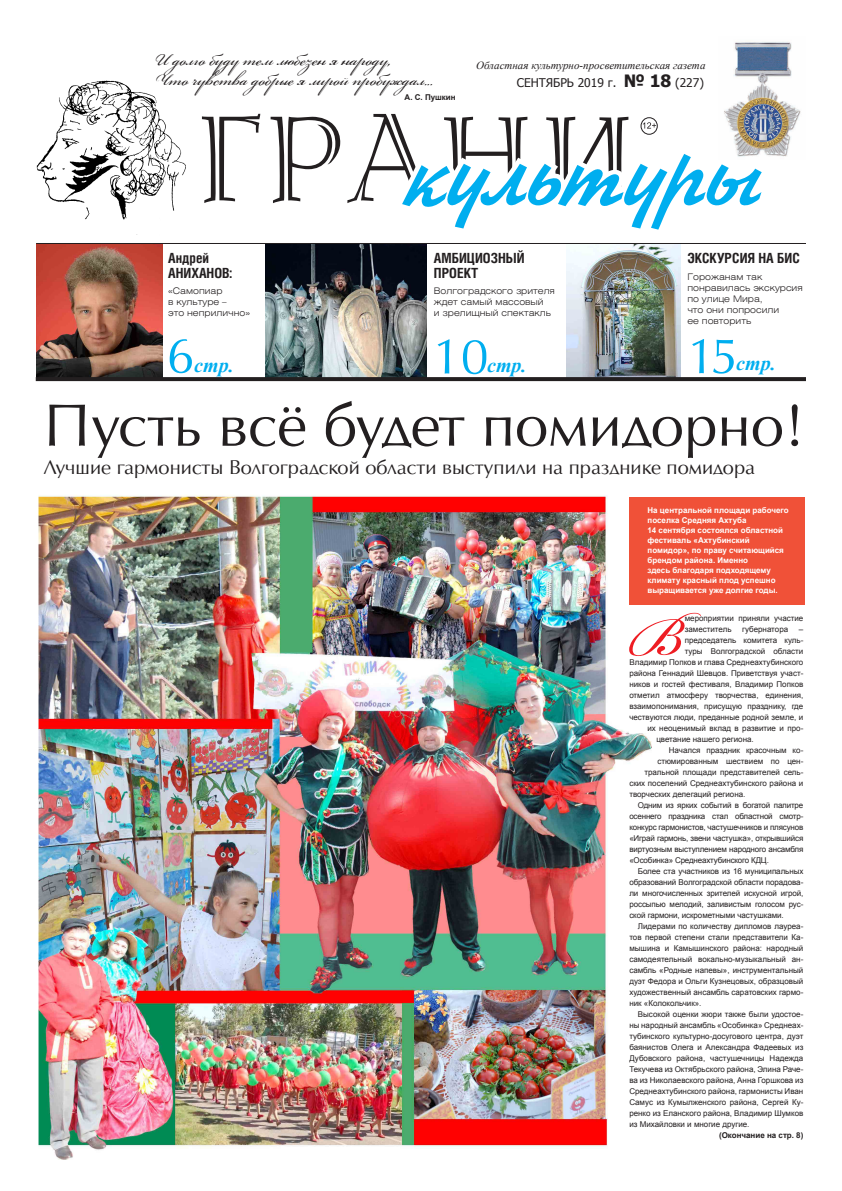
<style>
.page{position:relative;width:842px;height:1191px;background:#fff}
.page>*{position:absolute;margin:0;border:0;box-sizing:border-box;transform-origin:0 0}
.t1{font:86.6px "Bickham Script One";color:#ee1d23}
.t2{font:60px "AG Opus High Resolution";color:#231f20}
.t3{font:50px "AG Opus High Resolution";color:#00aeef}
.t4{font:26px/20px "Bickham Script One";color:#231f20}
.t5{font:20px "AG Opus High Resolution";color:#231f20}
.t6{font:italic 700 20px "Times New Roman";color:#00aeef}
.t7{font:700 14px/15px "Helios Cond";color:#231f20}
.t8{font:12px "Tahoma";color:#231f20}
.t9{font:italic 11px "Times New Roman";color:#231f20}
.t10{font:300 9px/11px "Helios Ext";color:#231f20}
.t11{font:8px/11px "Arial";color:#231f20}
.t12{font:8px "Arial";letter-spacing:-.02em;color:#231f20}
.t13{font:700 8px/10px "Arial";color:#fff}
.t14{font:700 8px "Arial";color:#231f20}
.s1{font-weight:700;font-size:17px}
</style>
<div class="page">
<img style="left:36px;top:80px;width:150px;height:155px">
<img style="left:36px;top:244px;width:126px;height:133px">
<img style="left:38px;top:495px;width:613px;height:664px">
<img style="left:566px;top:244px;width:114px;height:133px">
<img style="left:266px;top:244px;width:160px;height:133px">
<svg style="left:202px;top:114px;width:560px;height:116px"></svg>
<div style="left:640px;top:117px;width:18px;height:18px;border:1px solid #231f20;border-radius:50%"></div>
<svg style="left:36px;top:377px;width:770px;height:4px;background:#262223"></svg>
<hr style="left:36px;top:243px;width:770px;height:1px;background:#231f20">
<img style="left:719px;top:42px;width:82px;height:118px">
<div style="left:629px;top:497px;width:176px;height:107px;background:#f05138"></div>
<h3 class="t4" style="left:154px;top:51px;width:280px">И долго буду тем любезен я народу,<br>Что чувства добрые я лирой пробуждал...</h3>
<h3 class="t9" style="left:476px;top:57px;width:231px">Областная культурно-просветительская газета</h3>
<h3 class="t8" style="left:517px;top:74px;width:189px">СЕНТЯБРЬ 2019 г. <span class="s1">№ 18</span> (227)</h3>
<p class="t14" style="left:405px;top:92px;width:53px">А. С. Пушкин</p>
<h3 class="t7" style="left:168px;top:250px;width:65px">Андрей<br>АНИХАНОВ:</h3>
<p class="t10" style="left:168px;top:285px;width:83px">«Самопиар<br>в культуре –<br>это неприлично»</p>
<h3 class="t7" style="left:434px;top:250px;width:92px">АМБИЦИОЗНЫЙ<br>ПРОЕКТ</h3>
<p class="t10" style="left:434px;top:285px;width:122px">Волгоградского зрителя ждет самый массовый<br>и зрелищный спектакль</p>
<h3 class="t7" style="left:687px;top:250px;width:114px">ЭКСКУРСИЯ НА БИС</h3>
<p class="t10" style="left:687px;top:271px;width:117px">Горожанам так понравилась экскурсия по улице Мира,<br>что они попросили<br>ее повторить</p>
<h3 class="t3" style="left:167px;top:327px;width:29px">6</h3>
<h3 class="t6" style="left:194px;top:351px;width:41px">стр.</h3>
<h3 class="t3" style="left:433px;top:328px;width:57px">10</h3>
<h3 class="t6" style="left:487px;top:351px;width:41px">стр.</h3>
<h3 class="t3" style="left:687px;top:327px;width:52px">15</h3>
<h3 class="t6" style="left:736px;top:350px;width:41px">стр.</h3>
<h2 class="t2" style="left:44px;top:391px;width:762px">Пусть всё будет помидорно!</h2>
<h3 class="t5" style="left:44px;top:456px;width:713px">Лучшие гармонисты Волгоградской области выступили на празднике помидора</h3>
<p class="t13" style="left:647px;top:505px;width:143px">На центральной площади рабочего поселка Средняя Ахтуба<br>14 сентября состоялся областной фестиваль «Ахтубинский помидор», по праву считающийся брендом района. Именно<br>здесь благодаря подходящему климату красный плод успешно выращивается уже долгие годы.</p>
<h1 class="t1" style="left:629px;top:589px;width:57px">В</h1>
<p class="t11" style="left:685px;top:613px;width:120px">мероприятии приняли участие заместитель</p>
<p class="t11" style="left:742px;top:624px;width:48px">губернатора</p>
<p class="t11" style="left:799px;top:624px;width:6px">–</p>
<p class="t11" style="left:685px;top:635px;width:120px">председатель комитета куль-</p>
<p class="t11" style="left:685px;top:646px;width:120px">туры Волгоградской области</p>
<p class="t11" style="left:629px;top:657px;width:175px">Владимир Попков и глава Среднеахтубинского</p>
<p class="t11" style="left:629px;top:668px;width:175px">района Геннадий Шевцов. Приветствуя участ-</p>
<p class="t11" style="left:629px;top:679px;width:175px">ников и гостей фестиваля, Владимир Попков</p>
<p class="t11" style="left:629px;top:690px;width:176px">отметил атмосферу творчества, единения,</p>
<p class="t11" style="left:629px;top:701px;width:175px">взаимопонимания, присущую празднику, где</p>
<p class="t11" style="left:629px;top:712px;width:176px">чествуются люди, преданные родной земле, и</p>
<p class="t11" style="left:647px;top:723px;width:157px">их неоценимый вклад в развитие и про-</p>
<p class="t11" style="left:656px;top:734px;width:99px">цветание нашего региона.</p>
<p class="t11" style="left:669px;top:745px;width:136px">Начался праздник красочным ко-</p>
<p class="t11" style="left:657px;top:756px;width:147px">стюмированным шествием по цен-</p>
<p class="t11" style="left:644px;top:767px;width:160px">тральной площади представителей сель-</p>
<p class="t11" style="left:629px;top:778px;width:176px">ских поселений Среднеахтубинского района и</p>
<p class="t11" style="left:629px;top:789px;width:118px">творческих делегаций региона.</p>
<p class="t12" style="left:638px;top:800px;width:167px">Одним из ярких событий в богатой палитре</p>
<p class="t12" style="left:629px;top:811px;width:175px">осеннего праздника стал областной смотр-</p>
<p class="t12" style="left:629px;top:822px;width:175px">конкурс гармонистов, частушечников и плясунов</p>
<p class="t12" style="left:629px;top:833px;width:176px">«Играй гармонь, звени частушка», открывшийся</p>
<p class="t12" style="left:629px;top:844px;width:175px">виртуозным выступлением народного ансамбля</p>
<p class="t12" style="left:629px;top:855px;width:141px">«Особинка» Среднеахтубинского КДЦ.</p>
<p class="t11" style="left:638px;top:866px;width:167px">Более ста участников из 16 муниципальных</p>
<p class="t11" style="left:629px;top:877px;width:175px">образований Волгоградской области порадова-</p>
<p class="t11" style="left:629px;top:888px;width:175px">ли многочисленных зрителей искусной игрой,</p>
<p class="t11" style="left:629px;top:899px;width:175px">россыпью мелодий, заливистым голосом рус-</p>
<p class="t11" style="left:629px;top:910px;width:156px">ской гармони, искрометными частушками.</p>
<p class="t11" style="left:638px;top:921px;width:167px">Лидерами по количеству дипломов лауреа-</p>
<p class="t11" style="left:629px;top:932px;width:176px">тов первой степени стали представители Ка-</p>
<p class="t11" style="left:629px;top:943px;width:175px">мышина и Камышинского района: народный</p>
<p class="t11" style="left:629px;top:954px;width:175px">самодеятельный вокально-музыкальный ан-</p>
<p class="t11" style="left:629px;top:965px;width:175px">самбль «Родные напевы», инструментальный</p>
<p class="t11" style="left:629px;top:976px;width:175px">дуэт Федора и Ольги Кузнецовых, образцовый</p>
<p class="t11" style="left:629px;top:987px;width:175px">художественный ансамбль саратовских гармо-</p>
<p class="t11" style="left:629px;top:998px;width:74px">ник «Колокольчик».</p>
<p class="t11" style="left:638px;top:1009px;width:167px">Высокой оценки жюри также были удостое-</p>
<p class="t11" style="left:629px;top:1020px;width:175px">ны народный ансамбль «Особинка» Среднеах-</p>
<p class="t11" style="left:629px;top:1031px;width:175px">тубинского культурно-досугового центра, дуэт</p>
<p class="t11" style="left:629px;top:1042px;width:175px">баянистов Олега и Александра Фадеевых из</p>
<p class="t11" style="left:629px;top:1053px;width:175px">Дубовского района, частушечницы Надежда</p>
<p class="t11" style="left:629px;top:1064px;width:175px">Текучева из Октябрьского района, Элина Раче-</p>
<p class="t11" style="left:629px;top:1075px;width:175px">ва из Николаевского района, Анна Горшкова из</p>
<p class="t11" style="left:629px;top:1086px;width:175px">Среднеахтубинского района, гармонисты Иван</p>
<p class="t11" style="left:629px;top:1097px;width:175px">Самус из Кумылженского района, Сергей Ку-</p>
<p class="t11" style="left:629px;top:1108px;width:175px">ренко из Еланского района, Владимир Шумков</p>
<p class="t11" style="left:629px;top:1119px;width:122px">из Михайловки и многие другие.</p>
<p class="t14" style="left:719px;top:1130px;width:86px">(Окончание на стр. 8)</p>
</div>
